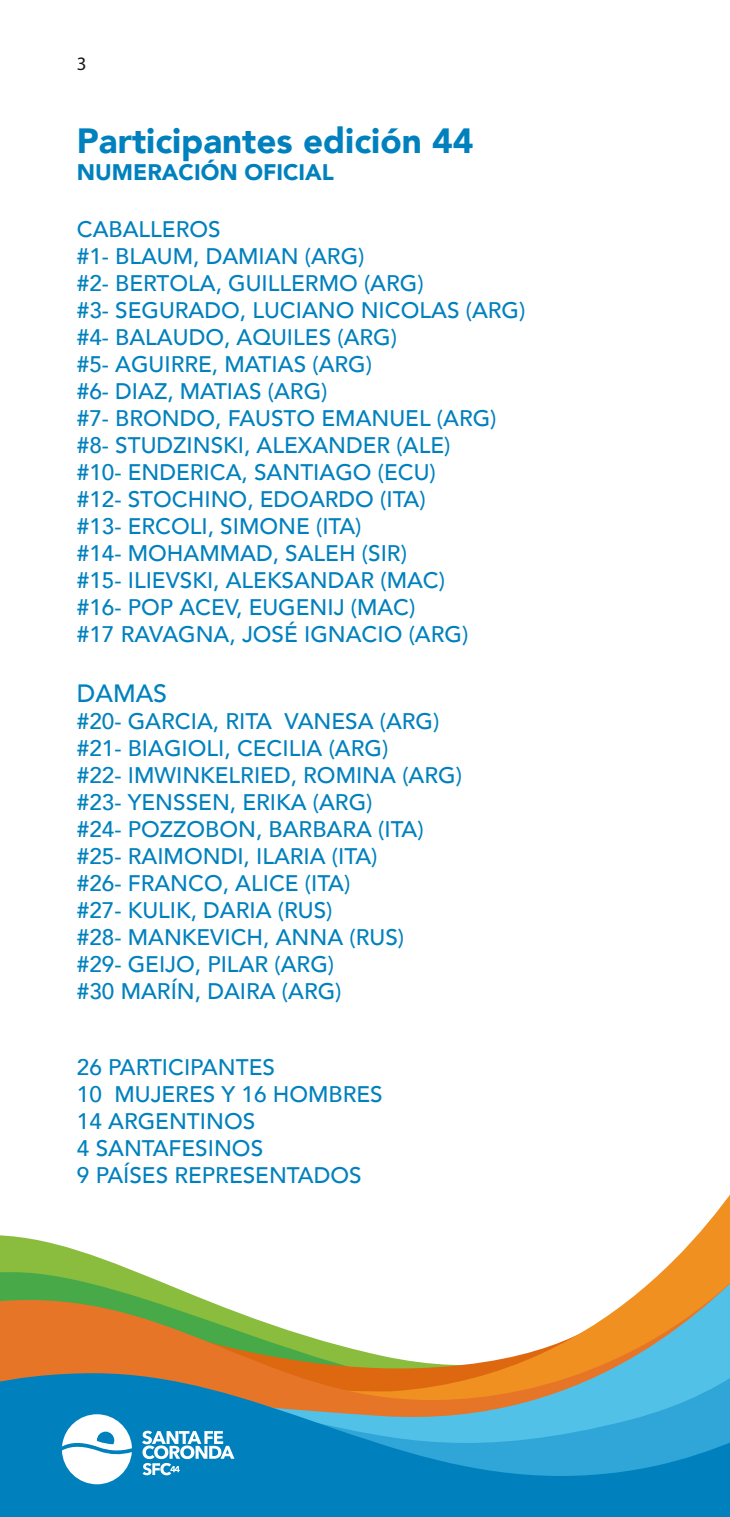
<style>
.page{position:relative;width:730px;height:1517px;background:#fff}
.page>*{position:absolute;margin:0;border:0;box-sizing:border-box;transform-origin:0 0}
.t1{font:900 35px "Avenir";color:#0081be}
.t2{font:500 25px "Avenir";color:#0081be}
.t3{font:500 22.5px/27px "Avenir";color:#0081be}
.t4{font:900 22.5px "Avenir";color:#0081be}
.t5{font:19px "Myriad Pro";color:#1a171c}
</style>
<div class="page">
<svg style="left:0;top:1212px;width:730px;height:51px"></svg>
<svg style="left:0;top:1263px;width:730px;height:42px"></svg>
<svg style="left:0;top:1305px;width:730px;height:68px"></svg>
<svg style="left:0;top:1373px;width:730px;height:144px;background:#338db0"></svg>
<svg style="left:62px;top:1414px;width:70px;height:70px"></svg>
<svg style="left:142px;top:1430px;width:92px;height:45px"></svg>
<p class="t5" style="left:77px;top:52px;width:11px">3</p>
<h1 class="t1" style="left:77px;top:110px;width:398px">Participantes edición 44</h1>
<p class="t4" style="left:77px;top:153px;width:259px">NUMERACIÓN OFICIAL</p>
<p class="t3" style="left:77px;top:214px;width:450px">CABALLEROS<br>#1- BLAUM, DAMIAN (ARG)<br>#2- BERTOLA, GUILLERMO (ARG)<br>#3- SEGURADO, LUCIANO NICOLAS (ARG) #4- BALAUDO, AQUILES (ARG)<br>#5- AGUIRRE, MATIAS (ARG)<br>#6- DIAZ, MATIAS (ARG)<br>#7- BRONDO, FAUSTO EMANUEL (ARG) #8- STUDZINSKI, ALEXANDER (ALE)<br>#10- ENDERICA, SANTIAGO (ECU)<br>#12- STOCHINO, EDOARDO (ITA)<br>#13- ERCOLI, SIMONE (ITA)<br>#14- MOHAMMAD, SALEH (SIR)<br>#15- ILIEVSKI, ALEKSANDAR (MAC)<br>#16- POP ACEV, EUGENIJ (MAC)<br>#17 RAVAGNA, JOSÉ IGNACIO (ARG)</p>
<p class="t2" style="left:77px;top:671px;width:92px">DAMAS</p>
<p class="t3" style="left:77px;top:706px;width:386px">#20- GARCIA, RITA VANESA (ARG) #21- BIAGIOLI, CECILIA (ARG)<br>#22- IMWINKELRIED, ROMINA (ARG) #23- YENSSEN, ERIKA (ARG)<br>#24- POZZOBON, BARBARA (ITA) #25- RAIMONDI, ILARIA (ITA)<br>#26- FRANCO, ALICE (ITA)<br>#27- KULIK, DARIA (RUS)<br>#28- MANKEVICH, ANNA (RUS)<br>#29- GEIJO, PILAR (ARG)<br>#30 MARÍN, DAIRA (ARG)</p>
<p class="t3" style="left:77px;top:1052px;width:307px">26 PARTICIPANTES<br>10 MUJERES Y 16 HOMBRES<br>14 ARGENTINOS<br>4 SANTAFESINOS<br>9 PAÍSES REPRESENTADOS</p>
</div>
